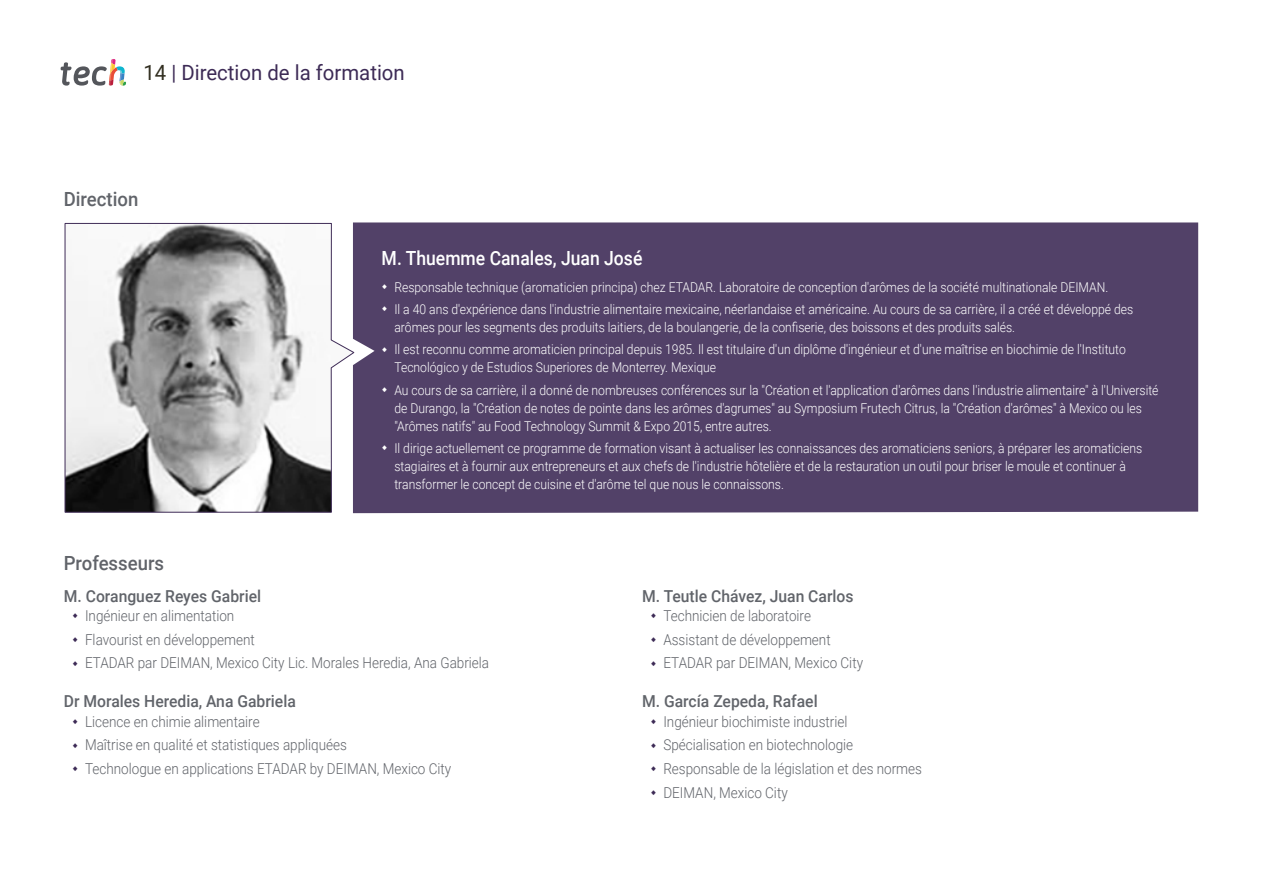
<style>
.page{position:relative;width:1263px;height:893px;background:#fff}
.page>*{position:absolute;margin:0;border:0;box-sizing:border-box;transform-origin:0 0}
.t1{font:21px "Roboto";color:#3d2b56}
.t2{font:500 19.5px "Roboto";color:#fff;scale:.9 1}
.t3{font:500 19.5px "Roboto";color:#61646a;scale:.95 1}
.t4{font:500 16.5px "Roboto";color:#61646a;scale:.95 1}
.t5{font:300 15px/23.7px "Roboto";color:#61646a;scale:.9 1}
.t6{font:300 13.5px/22.2px "Roboto";color:#fff;scale:.9 1}
.s1{color:#312e20}
</style>
<div class="page">
<svg style="left:61px;top:59px;width:65px;height:27px"></svg>
<div style="left:353px;top:222px;width:845px;height:291px;background:#524168"></div>
<svg style="left:65px;top:223px;width:290px;height:290px"></svg>
<svg style="left:383px;top:284px;width:4px;height:5px"></svg>
<svg style="left:383px;top:306px;width:4px;height:5px"></svg>
<svg style="left:383px;top:347px;width:4px;height:5px"></svg>
<svg style="left:383px;top:387px;width:4px;height:5px"></svg>
<svg style="left:383px;top:445px;width:4px;height:5px"></svg>
<h1 class="t1" style="left:144px;top:57px;width:263px"><span class="s1">14</span> | Direction de la formation</h1>
<h2 class="t3" style="left:64px;top:185px;width:80px">Direction</h2>
<h2 class="t2" style="left:382px;top:244px;width:291px">M. Thuemme Canales, Juan José</h2>
<p class="t6" style="left:394px;top:275px;width:822px">Responsable technique (aromaticien principa) chez ETADAR. Laboratoire de conception d'arômes de la société multinationale DEIMAN.<br>Il a 40 ans d'expérience dans l'industrie alimentaire mexicaine, néerlandaise et américaine. Au cours de sa carrière, il a créé et développé des</p>
<p class="t6" style="left:394px;top:316px;width:814px">arômes pour les segments des produits laitiers, de la boulangerie, de la confiserie, des boissons et des produits salés.<br>Il est reconnu comme aromaticien principal depuis 1985. Il est titulaire d'un diplôme d'ingénieur et d'une maîtrise en biochimie de l'Instituto</p>
<p class="t6" style="left:394px;top:356px;width:850px">Tecnológico y de Estudios Superiores de Monterrey. Mexique<br>Au cours de sa carrière, il a donné de nombreuses conférences sur la "Création et l'application d'arômes dans l'industrie alimentaire" à l'Université</p>
<p class="t6" style="left:394px;top:398px;width:832px;line-height:18px">de Durango, la "Création de notes de pointe dans les arômes d'agrumes" au Symposium Frutech Citrus, la "Création d'arômes" à Mexico ou les "Arômes natifs" au Food Technology Summit &amp; Expo 2015, entre autres.</p>
<p class="t6" style="left:394px;top:439px;width:832px;line-height:18px">Il dirige actuellement ce programme de formation visant à actualiser les connaissances des aromaticiens seniors, à préparer les aromaticiens stagiaires et à fournir aux entrepreneurs et aux chefs de l'industrie hôtelière et de la restauration un outil pour briser le moule et continuer à transformer le concept de cuisine et d'arôme tel que nous le connaissons.</p>
<h2 class="t3" style="left:64px;top:550px;width:107px">Professeurs</h2>
<p class="t4" style="left:64px;top:584px;width:209px">M. Coranguez Reyes Gabriel</p>
<p class="t5" style="left:85px;top:603px;width:450px">Ingénieur en alimentation<br>Flavourist en développement<br>ETADAR par DEIMAN, Mexico City Lic. Morales Heredia, Ana Gabriela</p>
<p class="t4" style="left:64px;top:690px;width:246px">Dr Morales Heredia, Ana Gabriela</p>
<p class="t5" style="left:85px;top:709px;width:408px">Licence en chimie alimentaire<br>Maîtrise en qualité et statistiques appliquées<br>Technologue en applications ETADAR by DEIMAN, Mexico City</p>
<p class="t4" style="left:642px;top:584px;width:224px">M. Teutle Chávez, Juan Carlos</p>
<p class="t5" style="left:663px;top:603px;width:223px">Technicien de laboratoire<br>Assistant de développement<br>ETADAR par DEIMAN, Mexico City</p>
<p class="t4" style="left:642px;top:690px;width:186px">M. García Zepeda, Rafael</p>
<p class="t5" style="left:663px;top:709px;width:289px">Ingénieur biochimiste industriel Spécialisation en biotechnologie Responsable de la législation et des normes DEIMAN, Mexico City</p>
</div>
